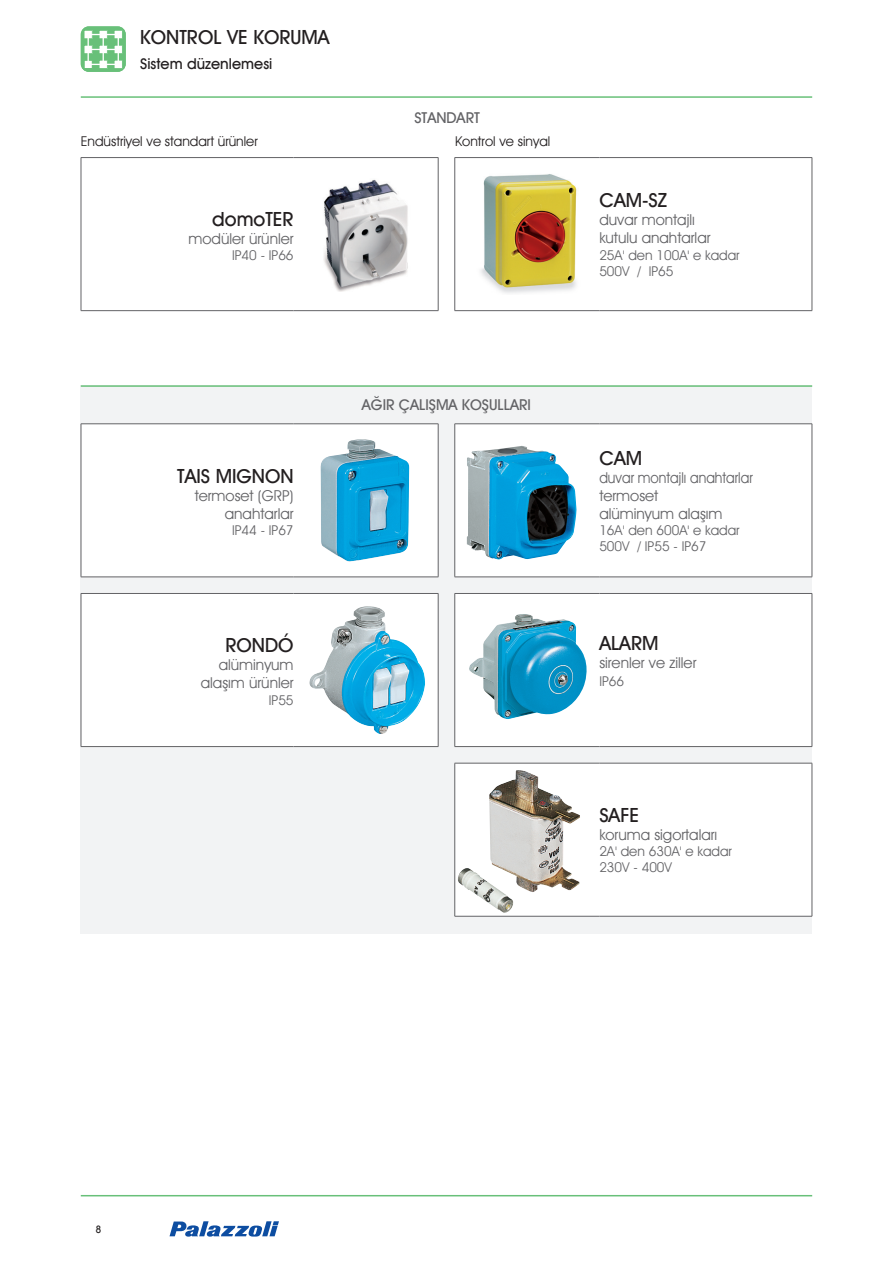
<style>
.page{position:relative;width:893px;height:1263px;background:#fff}
.page>*{position:absolute;margin:0;border:0;box-sizing:border-box;transform-origin:0 0}
.t1{font:500 19.5px "Avant Garde IT Cby BT";color:#231f20}
.t2{font:15px/18px "Avant Garde IT Cby BT";color:#636366;text-align:right}
.t3{font:15px/18px "Avant Garde IT Cby BT";color:#636366;scale:.91 1}
.t4{font:500 15px "Avant Garde IT Cby BT";color:#636366}
.t5{font:500 15px "Avant Garde IT Cby BT";color:#231f20}
.t6{font:13.5px/16.2px "Avant Garde IT Cby BT";color:#636366}
.t7{font:13.5px "Avant Garde IT Cby BT";color:#231f20}
.t8{font:500 10.5px "Avant Garde IT Cby BT";color:#231f20}
</style>
<div class="page">
<hr style="left:81px;top:96px;width:731px;height:2px;background:#68c079">
<div style="left:81px;top:26px;width:45px;height:46px;background:#68c079;border-radius:8px"></div>
<hr style="left:88px;top:34px;width:30px;height:1px;background:#fff">
<hr style="left:88px;top:49px;width:30px;height:1px;background:#fff">
<hr style="left:88px;top:64px;width:30px;height:1px;background:#fff">
<svg style="left:84px;top:30px;width:9px;height:38px"></svg>
<svg style="left:99px;top:30px;width:9px;height:39px"></svg>
<svg style="left:114px;top:30px;width:9px;height:39px"></svg>
<svg style="left:170px;top:1221px;width:109px;height:16px"></svg>
<hr style="left:81px;top:1195px;width:731px;height:1px;background:#68c079">
<div style="left:81px;top:385px;width:731px;height:549px;background:#f2f3f4"></div>
<img style="left:324px;top:179px;width:84px;height:112px">
<img style="left:480px;top:174px;width:97px;height:119px">
<hr style="left:81px;top:385px;width:731px;height:2px;background:#68c079">
<svg style="left:81px;top:424px;width:731px;height:492px;fill:#fff"></svg>
<hr style="left:81px;top:423px;width:213px;height:1px;background:#636366">
<hr style="left:81px;top:424px;width:1px;height:153px;background:#636366">
<hr style="left:294px;top:423px;width:144px;height:1px;background:#636366">
<hr style="left:438px;top:424px;width:1px;height:153px;background:#636366">
<hr style="left:455px;top:423px;width:144px;height:1px;background:#636366">
<hr style="left:454px;top:424px;width:1px;height:153px;background:#636366">
<hr style="left:599px;top:423px;width:213px;height:1px;background:#636366">
<hr style="left:812px;top:424px;width:1px;height:153px;background:#636366">
<hr style="left:81px;top:577px;width:213px;height:1px;background:#636366">
<hr style="left:294px;top:577px;width:144px;height:1px;background:#636366">
<hr style="left:455px;top:577px;width:144px;height:1px;background:#636366">
<hr style="left:599px;top:577px;width:213px;height:1px;background:#636366">
<hr style="left:81px;top:593px;width:213px;height:1px;background:#636366">
<hr style="left:81px;top:594px;width:1px;height:152px;background:#636366">
<hr style="left:294px;top:593px;width:144px;height:1px;background:#636366">
<hr style="left:438px;top:594px;width:1px;height:152px;background:#636366">
<hr style="left:455px;top:593px;width:144px;height:1px;background:#636366">
<hr style="left:454px;top:594px;width:1px;height:152px;background:#636366">
<hr style="left:599px;top:593px;width:213px;height:1px;background:#636366">
<hr style="left:812px;top:594px;width:1px;height:152px;background:#636366">
<hr style="left:81px;top:746px;width:213px;height:1px;background:#636366">
<hr style="left:294px;top:746px;width:144px;height:1px;background:#636366">
<hr style="left:455px;top:746px;width:144px;height:1px;background:#636366">
<hr style="left:599px;top:746px;width:213px;height:1px;background:#636366">
<hr style="left:455px;top:763px;width:144px;height:1px;background:#636366">
<hr style="left:454px;top:763px;width:1px;height:153px;background:#636366">
<hr style="left:599px;top:763px;width:213px;height:1px;background:#636366">
<hr style="left:812px;top:763px;width:1px;height:153px;background:#636366">
<hr style="left:455px;top:916px;width:144px;height:1px;background:#636366">
<hr style="left:599px;top:916px;width:213px;height:1px;background:#636366">
<hr style="left:81px;top:157px;width:213px;height:1px;background:#636366">
<hr style="left:81px;top:158px;width:1px;height:152px;background:#636366">
<hr style="left:294px;top:157px;width:144px;height:1px;background:#636366">
<hr style="left:438px;top:158px;width:1px;height:152px;background:#636366">
<hr style="left:455px;top:157px;width:144px;height:1px;background:#636366">
<hr style="left:454px;top:158px;width:1px;height:152px;background:#636366">
<hr style="left:599px;top:157px;width:213px;height:1px;background:#636366">
<hr style="left:812px;top:158px;width:1px;height:152px;background:#636366">
<hr style="left:81px;top:310px;width:213px;height:1px;background:#636366">
<hr style="left:294px;top:310px;width:144px;height:1px;background:#636366">
<hr style="left:455px;top:310px;width:144px;height:1px;background:#636366">
<hr style="left:599px;top:310px;width:213px;height:1px;background:#636366">
<img style="left:467px;top:446px;width:110px;height:114px">
<img style="left:489px;top:770px;width:91px;height:123px">
<img style="left:468px;top:614px;width:123px;height:106px">
<img style="left:320px;top:439px;width:89px;height:123px">
<img style="left:309px;top:606px;width:116px;height:128px">
<img style="left:458px;top:868px;width:55px;height:45px">
<h1 class="t1" style="left:140px;top:25px;width:191px">KONTROL VE KORUMA</h1>
<p class="t5" style="left:140px;top:54px;width:134px">Sistem düzenlemesi</p>
<p class="t4" style="left:414px;top:108px;width:67px">STANDART</p>
<p class="t7" style="left:81px;top:133px;width:179px">Endüstriyel ve standart ürünler</p>
<p class="t7" style="left:455px;top:133px;width:97px">Kontrol ve sinyal</p>
<h1 class="t1" style="left:212px;top:207px;width:83px">domoTER</h1>
<p class="t2" style="left:188px;top:229px;width:107px">modüler ürünler</p>
<p class="t6" style="left:232px;top:247px;width:63px">IP40 - IP66</p>
<h1 class="t1" style="left:177px;top:464px;width:118px">TAIS MIGNON</h1>
<p class="t2" style="left:195px;top:486px;width:100px">termoset (GRP) anahtarlar</p>
<p class="t6" style="left:232px;top:522px;width:63px">IP44 - IP67</p>
<h1 class="t1" style="left:226px;top:634px;width:70px">RONDÓ</h1>
<p class="t2" style="left:201px;top:656px;width:94px">alüminyum alaşım ürünler</p>
<p class="t6" style="left:269px;top:692px;width:26px">IP55</p>
<p class="t4" style="left:362px;top:396px;width:171px">AĞIR ÇALIŞMA KOŞULLARI</p>
<h1 class="t1" style="left:599px;top:189px;width:69px">CAM-SZ</h1>
<p class="t2" style="left:599px;top:211px;width:113px;text-align:left">duvar montajlı kutulu anahtarlar</p>
<p class="t6" style="left:599px;top:246px;width:142px">25A' den 100A' e kadar<br>500V / IP65</p>
<h1 class="t1" style="left:599px;top:446px;width:44px">CAM</h1>
<p class="t3" style="left:599px;top:468px;width:170px">duvar montajlı anahtarlar termoset<br>alüminyum alaşım</p>
<p class="t6" style="left:599px;top:522px;width:142px">16A' den 600A' e kadar<br>500V / IP55 - IP67</p>
<h1 class="t1" style="left:599px;top:632px;width:61px">ALARM</h1>
<p class="t2" style="left:599px;top:654px;width:99px">sirenler ve ziller</p>
<p class="t6" style="left:599px;top:673px;width:26px">IP66</p>
<h1 class="t1" style="left:599px;top:803px;width:41px">SAFE</h1>
<p class="t2" style="left:599px;top:825px;width:120px">koruma sigortaları</p>
<p class="t6" style="left:599px;top:843px;width:134px">2A' den 630A' e kadar<br>230V - 400V</p>
<p class="t8" style="left:96px;top:1222px;width:8px">8</p>
</div>
